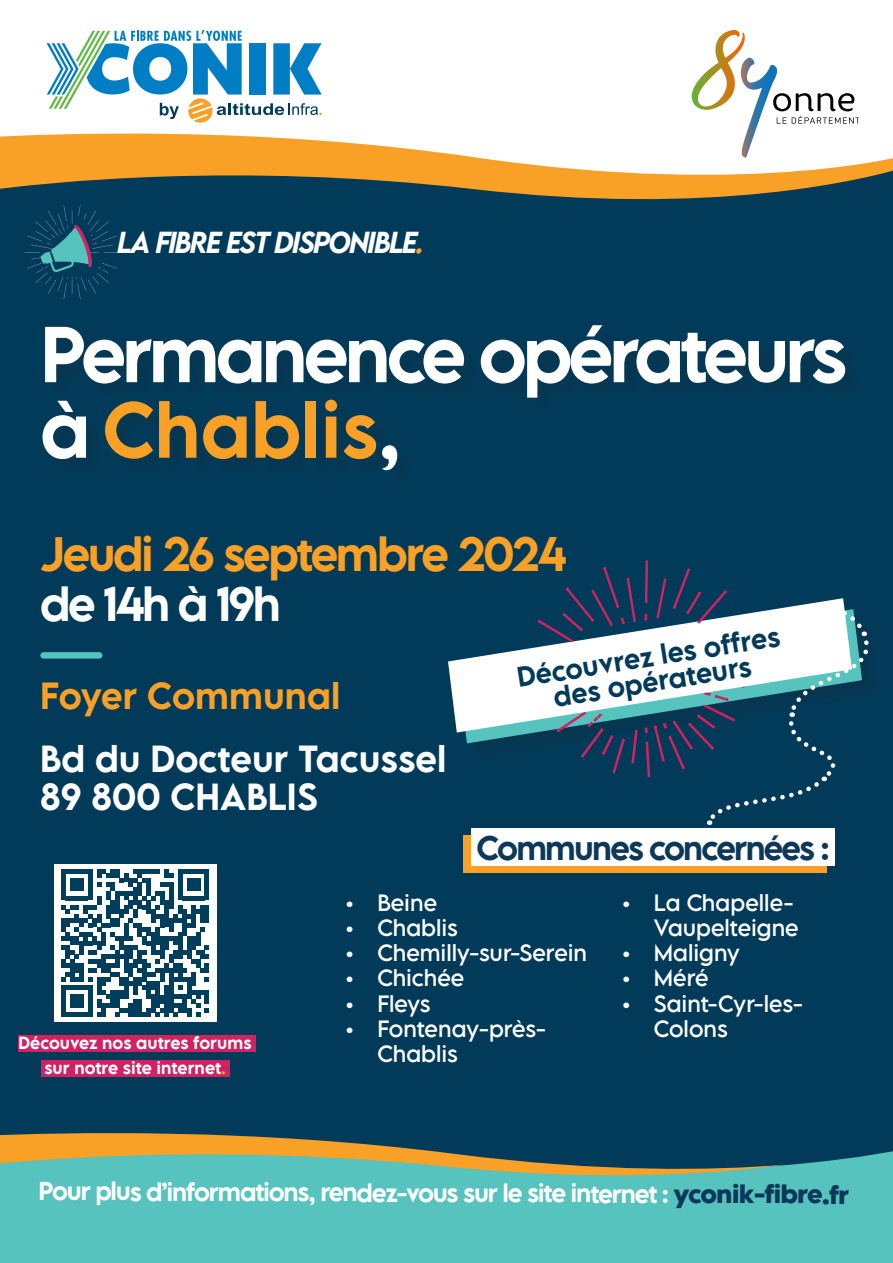
<style>
.page{position:relative;width:893px;height:1263px;background:#fff}
.page>*{position:absolute;margin:0;border:0;box-sizing:border-box;transform-origin:0 0}
.t1{font:500 70.2px/75.4px "LEMONMILK Pro FTR";letter-spacing:-.06em;color:#fff}
.t2{font:500 43.05px "LEMONMILK Pro FTR";letter-spacing:-.055em;color:#f9a026}
.t3{font:500 43.05px "LEMONMILK Pro FTR";letter-spacing:-.06em;color:#fff}
.t4{font:500 33.6px "LEMONMILK Pro FTR";color:#fff}
.t5{font:500 33.6px "LEMONMILK Pro FTR";color:#f9a026}
.t6{font:500 30.45px "LEMONMILK Pro FTR";letter-spacing:-.06em;color:#0d3859}
.t7{font:italic 500 27px "LEMONMILK Pro FTR";letter-spacing:-.06em;color:#fff}
.t8{font:500 25.2px "LEMONMILK Pro FTR";color:#023b5a}
.t9{font:500 23.1px "LEMONMILK Pro FTR";letter-spacing:-.055em;color:#fff}
.t10{font:21px/25.2px "LEMONMILK Pro FTR";letter-spacing:-.005em;color:#fff}
.t11{font:500 15.75px/25.2px "LEMONMILK Pro FTR";color:#fff;text-align:center}
.s1{color:#f9a026}
.s2{font-weight:700;color:#0d3859}
</style>
<div class="page">
<svg style="left:0;top:133px;width:509px;height:29px;fill:#f9a026"></svg>
<div style="left:0;top:162px;width:893px;height:978px;background:#023b5a"></div>
<div style="left:461px;top:612px;width:423px;height:153px;background:#023a59"></div>
<svg style="left:458px;top:732px;width:80px;height:11px"></svg>
<svg style="left:555px;top:732px;width:83px;height:57px"></svg>
<svg style="left:448px;top:598px;width:196px;height:134px;fill:#fff"></svg>
<div style="left:463px;top:835px;width:364px;height:38px;background:#f9a026"></div>
<div style="left:471px;top:828px;width:364px;height:38px;background:#fff"></div>
<svg style="left:655px;top:93px;width:238px;height:526px"></svg>
<svg style="left:536px;top:559px;width:100px;height:84px"></svg>
<div style="left:44px;top:652px;width:55px;height:7px;background:#56c3be"></div>
<svg style="left:26px;top:205px;width:94px;height:94px"></svg>
<svg style="left:644px;top:386px;width:227px;height:440px"></svg>
<div style="left:54px;top:864px;width:162px;height:158px;background:#fff"></div>
<div style="left:19px;top:1035px;width:237px;height:17px;background:#d02263"></div>
<div style="left:41px;top:1060px;width:188px;height:17px;background:#d02263"></div>
<div style="left:45px;top:327px;width:819px;height:161px;background:#023b5a"></div>
<div style="left:0;top:1140px;width:893px;height:123px;background:#56c3be"></div>
<svg style="left:0;top:1128px;width:785px;height:47px"></svg>
<svg style="left:61px;top:869px;width:148px;height:148px"></svg>
<svg style="left:47px;top:30px;width:275px;height:93px"></svg>
<svg style="left:692px;top:30px;width:166px;height:128px"></svg>
<p class="t7" style="left:117px;top:224px;width:308px">LA FIBRE EST DISPONIBLE<span class="s1">.</span></p>
<p class="t1" style="left:40px;top:317px;width:809px">Permanence opérateurs à <span class="s1">Chablis</span>,</p>
<p class="t2" style="left:40px;top:525px;width:528px">Jeudi 26 septembre 2024</p>
<p class="t3" style="left:40px;top:576px;width:242px">de 14h à 19h</p>
<p class="t5" style="left:40px;top:674px;width:302px">Foyer Communal</p>
<p class="t4" style="left:40px;top:737px;width:408px">Bd du Docteur Tacussel</p>
<p class="t4" style="left:40px;top:774px;width:279px">89 800 CHABLIS</p>
<p class="t8" style="left:515px;top:661px;width:267px;rotate:-9deg">Découvrez les offres</p>
<p class="t8" style="left:551px;top:681px;width:202px;rotate:-9deg">des opérateurs</p>
<p class="t6" style="left:477px;top:828px;width:355px">Communes concernées :</p>
<p class="t11" style="left:19px;top:1030px;width:234px">Découvez nos autres forums sur notre site internet<span class="s1">.</span></p>
<p class="t10" style="left:344px;top:890px;width:94px">• Beine</p>
<p class="t10" style="left:344px;top:915px;width:115px">• Chablis</p>
<p class="t10" style="left:344px;top:940px;width:244px">• Chemilly-sur-Serein</p>
<p class="t10" style="left:344px;top:965px;width:121px">• Chichée</p>
<p class="t10" style="left:344px;top:991px;width:88px">• Fleys</p>
<p class="t10" style="left:377px;top:1016px;width:170px;text-indent:-33px">• Fontenay-près-<br>Chablis</p>
<p class="t10" style="left:621px;top:890px;width:179px;text-align:right">• La Chapelle-<br>Vaupelteigne</p>
<p class="t10" style="left:621px;top:940px;width:121px">• Maligny</p>
<p class="t10" style="left:621px;top:965px;width:89px">• Méré</p>
<p class="t10" style="left:654px;top:991px;width:150px;text-indent:-33px">• Saint-Cyr-les-<br>Colons</p>
<p class="t9" style="left:39px;top:1177px;width:812px">Pour plus d’informations, rendez-vous sur le site internet : <span class="s2">yconik-fibre.fr</span></p>
</div>
